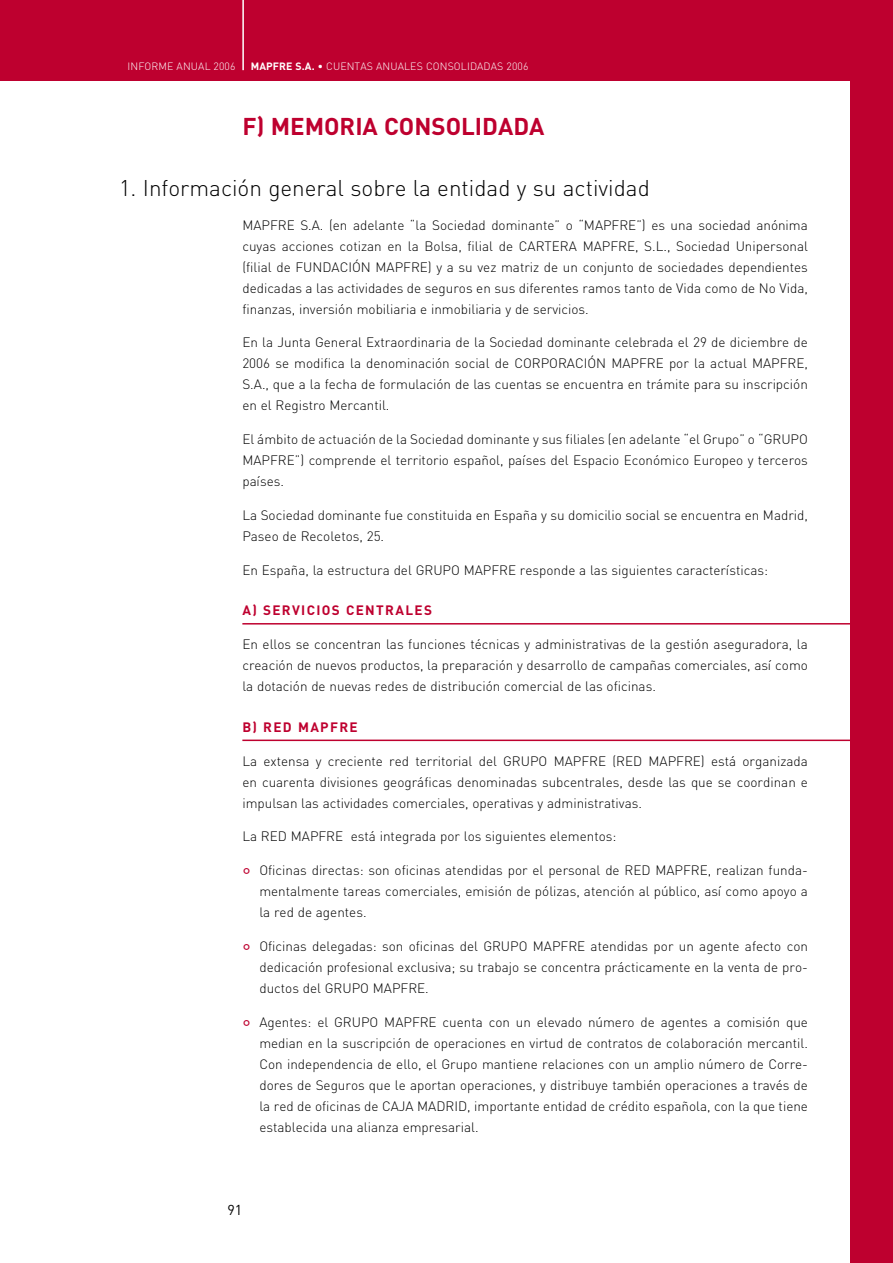
<style>
.page{position:relative;width:893px;height:1263px;background:#fff}
.page>*{position:absolute;margin:0;border:0;box-sizing:border-box;transform-origin:0 0}
.t1{font:700 24px "DIN";color:#be002f}
.t2{font:300 22.5px "DIN";color:#000}
.t3{font:14.25px "DIN";color:#000}
.t4{font:300 13.5px/21px "DIN";color:#000;text-align:justify}
.t5{font:700 13.5px "DIN";letter-spacing:.1em;color:#be002f}
.t6{font:300 10.5px "DIN";letter-spacing:.01em;color:#fff}
.s1{font-weight:700}
.s2{font-weight:400;font-size:18px;color:#be002f}
</style>
<div class="page">
<div style="left:0;top:0;width:893px;height:81px;background:#be002f"></div>
<hr style="left:242px;top:0;width:2px;height:70px;background:#fff">
<div style="left:850px;top:0;width:43px;height:1263px;background:#be002f"></div>
<hr style="left:242px;top:623px;width:651px;height:1px;background:#be002f">
<hr style="left:242px;top:739px;width:651px;height:2px;background:#be002f">
<p class="t6" style="left:128px;top:60px;width:109px">INFORME ANUAL 2006</p>
<p class="t6" style="left:251px;top:60px;width:279px"><span class="s1">MAPFRE S.A. •</span> CUENTAS ANUALES CONSOLIDADAS 2006</p>
<h1 class="t1" style="left:242px;top:110px;width:304px">F) MEMORIA CONSOLIDADA</h1>
<h2 class="t2" style="left:119px;top:174px;width:532px">1. Información general sobre la entidad y su actividad</h2>
<p class="t4" style="left:242px;top:214px;width:567px">MAPFRE S.A. (en adelante “la Sociedad dominante” o “MAPFRE”) es una sociedad anónima cuyas acciones cotizan en la Bolsa, filial de CARTERA MAPFRE, S.L., Sociedad Unipersonal (filial de FUNDACIÓN MAPFRE) y a su vez matriz de un conjunto de sociedades dependientes dedicadas a las actividades de seguros en sus diferentes ramos tanto de Vida como de No Vida, finanzas, inversión mobiliaria e inmobiliaria y de servicios.</p>
<p class="t4" style="left:242px;top:332px;width:567px">En la Junta General Extraordinaria de la Sociedad dominante celebrada el 29 de diciembre de 2006 se modifica la denominación social de CORPORACIÓN MAPFRE por la actual MAPFRE, S.A., que a la fecha de formulación de las cuentas se encuentra en trámite para su inscripción en el Registro Mercantil.</p>
<p class="t4" style="left:242px;top:429px;width:567px">El ámbito de actuación de la Sociedad dominante y sus filiales (en adelante “el Grupo” o “GRUPO MAPFRE”) comprende el territorio español, países del Espacio Económico Europeo y terceros países.</p>
<p class="t4" style="left:242px;top:504px;width:567px">La Sociedad dominante fue constituida en España y su domicilio social se encuentra en Madrid,<br>Paseo de Recoletos, 25.</p>
<p class="t4" style="left:242px;top:559px;width:527px">En España, la estructura del GRUPO MAPFRE responde a las siguientes características:</p>
<p class="t5" style="left:242px;top:602px;width:191px">A) SERVICIOS CENTRALES</p>
<p class="t4" style="left:242px;top:634px;width:567px">En ellos se concentran las funciones técnicas y administrativas de la gestión aseguradora, la creación de nuevos productos, la preparación y desarrollo de campañas comerciales, así como la dotación de nuevas redes de distribución comercial de las oficinas.</p>
<p class="t5" style="left:242px;top:718px;width:117px">B) RED MAPFRE</p>
<p class="t4" style="left:242px;top:750px;width:567px">La extensa y creciente red territorial del GRUPO MAPFRE (RED MAPFRE) está organizada en cuarenta divisiones geográficas denominadas subcentrales, desde las que se coordinan e impulsan las actividades comerciales, operativas y administrativas.</p>
<p class="t4" style="left:242px;top:826px;width:376px">La RED MAPFRE está integrada por los siguientes elementos:</p>
<p class="t4" style="left:259px;top:860px;width:550px;text-indent:-17px"><span class="s2">°</span> Oficinas directas: son oficinas atendidas por el personal de RED MAPFRE, realizan funda&shy;mentalmente tareas comerciales, emisión de pólizas, atención al público, así como apoyo a la red de agentes.</p>
<p class="t4" style="left:259px;top:935px;width:550px;text-indent:-17px"><span class="s2">°</span> Oficinas delegadas: son oficinas del GRUPO MAPFRE atendidas por un agente afecto con dedicación profesional exclusiva; su trabajo se concentra prácticamente en la venta de pro&shy;ductos del GRUPO MAPFRE.</p>
<p class="t4" style="left:259px;top:1011px;width:550px;text-indent:-17px"><span class="s2">°</span> Agentes: el GRUPO MAPFRE cuenta con un elevado número de agentes a comisión que median en la suscripción de operaciones en virtud de contratos de colaboración mercantil.<br>Con independencia de ello, el Grupo mantiene relaciones con un amplio número de Corre&shy;dores de Seguros que le aportan operaciones, y distribuye también operaciones a través de la red de oficinas de CAJA MADRID, importante entidad de crédito española, con la que tiene establecida una alianza empresarial.</p>
<p class="t3" style="left:227px;top:1201px;width:16px">91</p>
</div>
